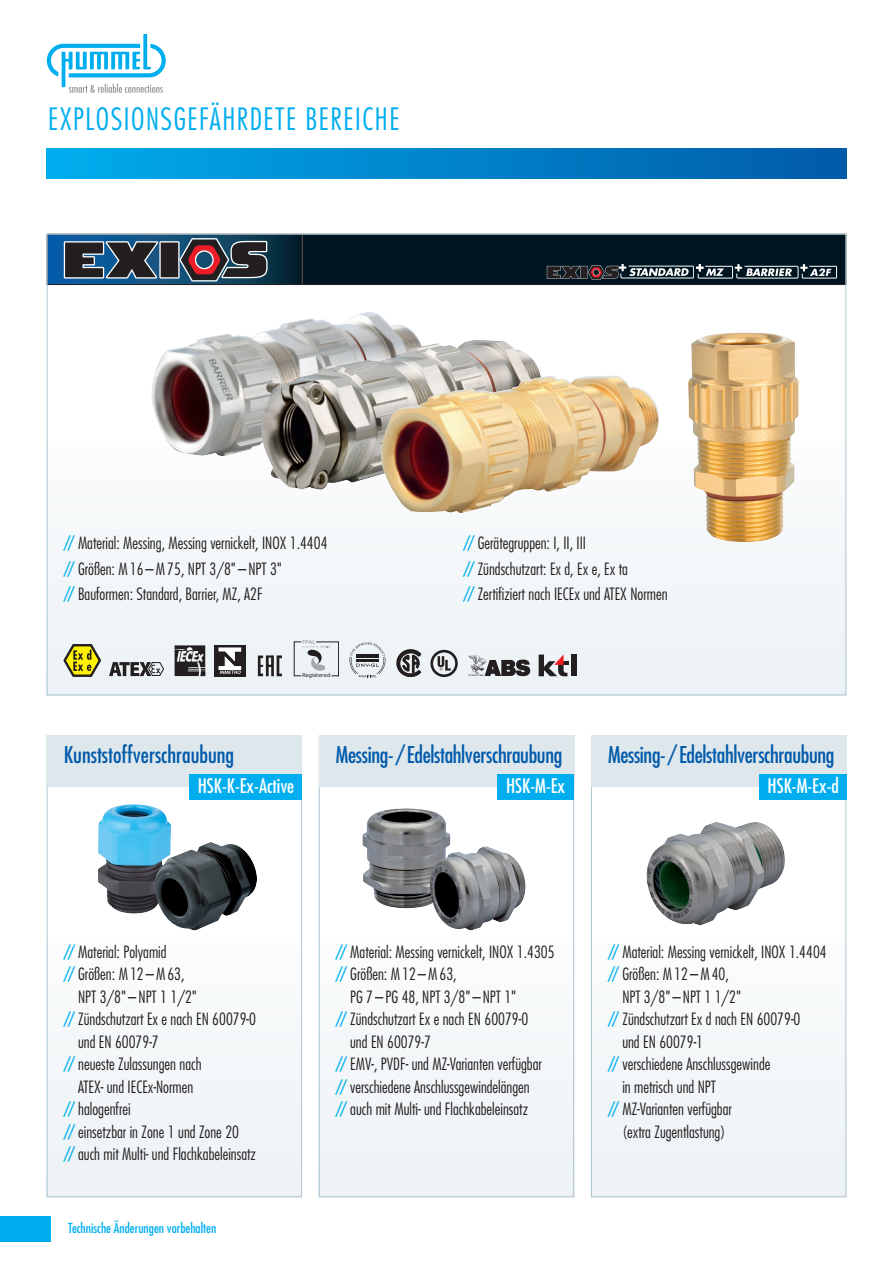
<style>
.page{position:relative;width:893px;height:1263px;background:#fff}
.page>*{position:absolute;margin:0;border:0;box-sizing:border-box;transform-origin:0 0}
.t1{font:300 condensed 30px "Futura Std";letter-spacing:.05em;color:#00aeef}
.t2{font:condensed 22.5px "Futura Std";letter-spacing:-.015em;color:#015aaa}
.t3{font:condensed 19.5px "Futura Std";color:#fff}
.t4{font:300 condensed 16.5px/25.2px "Futura Std";color:#231f20}
.t5{font:condensed 13.5px "Futura Std";color:#00aeef}
.t6{font:5.4px "Verdana";color:#231f20}
.s1{font-weight:400;color:#00aeef}
</style>
<div class="page">
<div style="left:319px;top:942px;width:255px;height:255px;background:#f3f7f9"></div>
<div style="left:47px;top:440px;width:799px;height:255px;background:#f2f6f8"></div>
<div style="left:47px;top:942px;width:255px;height:255px;background:#f3f7f9"></div>
<div style="left:591px;top:942px;width:255px;height:255px;background:#f3f7f9"></div>
<div style="left:319px;top:736px;width:255px;height:51px;background:#dee7ec"></div>
<div style="left:591px;top:736px;width:255px;height:51px;background:#dee7ec"></div>
<svg style="left:49px;top:236px;width:251px;height:47px;background:#083d62"></svg>
<div style="left:47px;top:234px;width:255px;height:51px;border:1px solid #231f20"></div>
<div style="left:303px;top:235px;width:542px;height:49px;background:#001522"></div>
<div style="left:302px;top:234px;width:544px;height:51px;border:1px solid #231f20"></div>
<img style="left:151px;top:312px;width:268px;height:144px">
<img style="left:688px;top:332px;width:111px;height:210px">
<img style="left:261px;top:340px;width:280px;height:150px">
<img style="left:381px;top:375px;width:278px;height:138px">
<svg style="left:214px;top:645px;width:31px;height:31px"></svg>
<svg style="left:109px;top:662px;width:55px;height:14px"></svg>
<svg style="left:175px;top:645px;width:30px;height:31px"></svg>
<div style="left:571px;top:654px;width:5px;height:22px;background:#231f20"></div>
<svg style="left:539px;top:654px;width:30px;height:22px"></svg>
<svg style="left:258px;top:655px;width:24px;height:21px"></svg>
<svg style="left:64px;top:644px;width:37px;height:32px"></svg>
<svg style="left:350px;top:642px;width:35px;height:35px"></svg>
<svg style="left:302px;top:640px;width:37px;height:36px"></svg>
<img style="left:396px;top:649px;width:26px;height:24px">
<svg style="left:397px;top:650px;width:24px;height:27px"></svg>
<svg style="left:468px;top:655px;width:62px;height:21px"></svg>
<div style="left:430px;top:650px;width:28px;height:27px;border:3px solid #231f20;border-radius:50%"></div>
<svg style="left:438px;top:656px;width:13px;height:14px"></svg>
<img style="left:362px;top:808px;width:88px;height:100px">
<img style="left:646px;top:822px;width:139px;height:103px">
<img style="left:430px;top:846px;width:96px;height:84px">
<div style="left:497px;top:774px;width:77px;height:25px;background:#00aeef"></div>
<div style="left:759px;top:774px;width:87px;height:25px;background:#00aeef"></div>
<svg style="left:547px;top:264px;width:290px;height:16px"></svg>
<svg style="left:64px;top:238px;width:204px;height:44px;background:#464c5b"></svg>
<img style="left:98px;top:804px;width:73px;height:109px">
<img style="left:154px;top:842px;width:103px;height:88px">
<svg style="left:47px;top:34px;width:119px;height:59px"></svg>
<div style="left:47px;top:736px;width:255px;height:51px;background:#dee7ec"></div>
<div style="left:189px;top:774px;width:113px;height:25px;background:#00aeef"></div>
<div style="left:0;top:1216px;width:51px;height:26px;background:#00aeef"></div>
<div style="left:47px;top:149px;width:799px;height:30px;background:linear-gradient(to right,#00aded,#015ba9)"></div>
<h1 class="t1" style="left:48px;top:106px;width:353px">EXPLOSIONSGEFÄHRDETE BEREICHE</h1>
<p class="t4" style="left:64px;top:532px;width:265px"><span class="s1">//</span> Material: Messing, Messing vernickelt, INOX 1.4404 <span class="s1">//</span> Größen: M16 –M75, NPT 3/8" – NPT 3"<br><span class="s1">//</span> Bauformen: Standard, Barrier, MZ, A2F</p>
<p class="t4" style="left:463px;top:532px;width:206px"><span class="s1">//</span> Gerätegruppen: I, II, III<br><span class="s1">//</span> Zündschutzart: Ex d, Ex e, Ex ta<br><span class="s1">//</span> Zertifiziert nach IECEx und ATEX Normen</p>
<p class="t6" style="left:302px;top:672px;width:30px">Registered</p>
<h2 class="t2" style="left:64px;top:744px;width:172px">Kunststoffverschraubung</h2>
<h2 class="t2" style="left:336px;top:744px;width:228px">Messing-/Edelstahlverschraubung</h2>
<h2 class="t2" style="left:608px;top:744px;width:228px">Messing-/Edelstahlverschraubung</h2>
<p class="t3" style="left:198px;top:777px;width:98px">HSK-K-Ex-Active</p>
<p class="t3" style="left:506px;top:777px;width:61px">HSK-M-Ex</p>
<p class="t3" style="left:767px;top:777px;width:73px">HSK-M-Ex-d</p>
<p class="t4" style="left:64px;top:940px;width:104px"><span class="s1">//</span> Material: Polyamid</p>
<p class="t4" style="left:64px;top:962px;width:122px"><span class="s1">//</span> Größen: M12 –M63,</p>
<p class="t4" style="left:78px;top:985px;width:120px">NPT 3/8"–NPT 1 1/2"</p>
<p class="t4" style="left:64px;top:1007px;width:194px"><span class="s1">//</span> Zündschutzart Ex e nach EN 60079-0</p>
<p class="t4" style="left:78px;top:1030px;width:82px">und EN 60079-7</p>
<p class="t4" style="left:64px;top:1052px;width:139px"><span class="s1">//</span> neueste Zulassungen nach</p>
<p class="t4" style="left:78px;top:1075px;width:117px">ATEX- und IECEx-Normen</p>
<p class="t4" style="left:64px;top:1097px;width:68px"><span class="s1">//</span> halogenfrei</p>
<p class="t4" style="left:64px;top:1120px;width:177px"><span class="s1">//</span> einsetzbar in Zone 1 und Zone 20</p>
<p class="t4" style="left:64px;top:1142px;width:194px"><span class="s1">//</span> auch mit Multi- und Flachkabeleinsatz</p>
<p class="t5" style="left:68px;top:1222px;width:150px">Technische Änderungen vorbehalten</p>
<p class="t4" style="left:336px;top:940px;width:220px"><span class="s1">//</span> Material: Messing vernickelt, INOX 1.4305</p>
<p class="t4" style="left:336px;top:962px;width:122px"><span class="s1">//</span> Größen: M12–M63,</p>
<p class="t4" style="left:350px;top:985px;width:168px">PG 7 – PG 48, NPT 3/8" – NPT 1"</p>
<p class="t4" style="left:336px;top:1007px;width:194px"><span class="s1">//</span> Zündschutzart Ex e nach EN 60079-0</p>
<p class="t4" style="left:350px;top:1030px;width:82px">und EN 60079-7</p>
<p class="t4" style="left:336px;top:1052px;width:207px"><span class="s1">//</span> EMV-, PVDF- und MZ-Varianten verfügbar</p>
<p class="t4" style="left:336px;top:1075px;width:195px"><span class="s1">//</span> verschiedene Anschlussgewindelängen</p>
<p class="t4" style="left:336px;top:1097px;width:194px"><span class="s1">//</span> auch mit Multi- und Flachkabeleinsatz</p>
<p class="t4" style="left:608px;top:940px;width:220px"><span class="s1">//</span> Material: Messing vernickelt, INOX 1.4404</p>
<p class="t4" style="left:608px;top:962px;width:122px"><span class="s1">//</span> Größen: M12 –M40,</p>
<p class="t4" style="left:622px;top:985px;width:120px">NPT 3/8" –NPT 1 1/2"</p>
<p class="t4" style="left:608px;top:1007px;width:194px"><span class="s1">//</span> Zündschutzart Ex d nach EN 60079-0</p>
<p class="t4" style="left:622px;top:1030px;width:82px">und EN 60079-1</p>
<p class="t4" style="left:608px;top:1052px;width:164px"><span class="s1">//</span> verschiedene Anschlussgewinde</p>
<p class="t4" style="left:622px;top:1075px;width:95px">in metrisch und NPT</p>
<p class="t4" style="left:608px;top:1097px;width:125px"><span class="s1">//</span> MZ-Varianten verfügbar</p>
<p class="t4" style="left:622px;top:1120px;width:105px">(extra Zugentlastung)</p>
</div>
